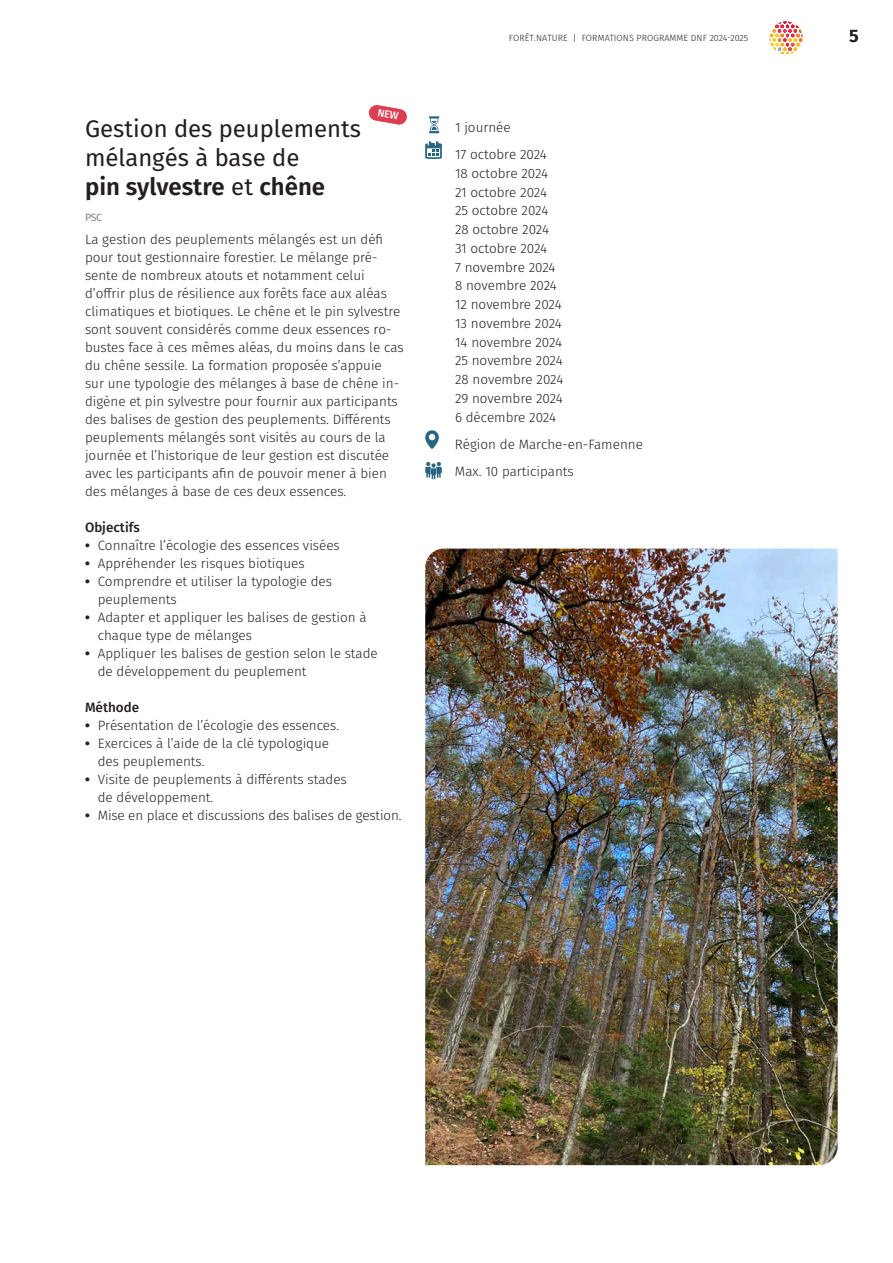
<style>
.page{position:relative;width:893px;height:1263px;background:#fff}
.page>*{position:absolute;margin:0;border:0;box-sizing:border-box;transform-origin:0 0}
.t1{font:24px/28.8px "Fira Sans";color:#231f20}
.t2{font:700 18px "Fira Sans";color:#231f20}
.t3{font:300 13.5px/18px "Fira Sans";color:#231f20}
.t4{font:500 13.5px "Fira Sans";color:#231f20}
.t5{font:10.5px "Fira Sans";color:#808285}
.t6{font:300 9px "Fira Sans";letter-spacing:.01em;color:#231f20}
.s1{font-weight:600}
.s2{font-weight:800}
</style>
<div class="page">
<svg style="left:770px;top:22px;width:31px;height:33px"></svg>
<div style="left:769px;top:20px;width:34px;height:35px;border:1px solid #fff;border-radius:50%"></div>
<svg style="left:429px;top:116px;width:10px;height:17px"></svg>
<svg style="left:425px;top:141px;width:17px;height:18px"></svg>
<svg style="left:425px;top:430px;width:14px;height:19px"></svg>
<svg style="left:425px;top:462px;width:17px;height:17px"></svg>
<img style="left:425px;top:549px;width:413px;height:616px">
<svg style="left:368px;top:105px;width:39px;height:20px"></svg>
<h1 class="t1" style="left:85px;top:114px;width:277px">Gestion des peuplements mélangés à base de<br><span class="s1">pin sylvestre</span> et <span class="s1">chêne</span></h1>
<p class="t5" style="left:85px;top:210px;width:19px">PSC</p>
<p class="t3" style="left:85px;top:230px;width:320px">La gestion des peuplements mélangés est un défi pour tout gestionnaire forestier. Le mélange pré&shy;sente de nombreux atouts et notamment celui d’offrir plus de résilience aux forêts face aux aléas climatiques et biotiques. Le chêne et le pin sylvestre sont souvent considérés comme deux essences ro&shy;bustes face à ces mêmes aléas, du moins dans le cas du chêne sessile. La formation proposée s’appuie sur une typologie des mélanges à base de chêne in&shy;digène et pin sylvestre pour fournir aux participants des balises de gestion des peuplements. Différents peuplements mélangés sont visités au cours de la journée et l’historique de leur gestion est discutée avec les participants afin de pouvoir mener à bien des mélanges à base de ces deux essences.</p>
<p class="t4" style="left:85px;top:516px;width:56px">Objectifs</p>
<p class="t3" style="left:85px;top:536px;width:256px"><span class="s2">•</span> Connaître l’écologie des essences visées</p>
<p class="t3" style="left:85px;top:554px;width:221px"><span class="s2">•</span> Appréhender les risques biotiques</p>
<p class="t3" style="left:98px;top:572px;width:236px;text-indent:-13px"><span class="s2">•</span> Comprendre et utiliser la typologie des peuplements</p>
<p class="t3" style="left:98px;top:608px;width:270px;text-indent:-13px"><span class="s2">•</span> Adapter et appliquer les balises de gestion à chaque type de mélanges</p>
<p class="t3" style="left:98px;top:644px;width:281px;text-indent:-13px"><span class="s2">•</span> Appliquer les balises de gestion selon le stade de développement du peuplement</p>
<p class="t4" style="left:85px;top:696px;width:56px">Méthode</p>
<p class="t3" style="left:85px;top:716px;width:256px"><span class="s2">•</span> Présentation de l’écologie des essences.</p>
<p class="t3" style="left:98px;top:734px;width:233px;text-indent:-13px"><span class="s2">•</span> Exercices à l’aide de la clé typologique des peuplements.</p>
<p class="t3" style="left:98px;top:770px;width:250px;text-indent:-13px"><span class="s2">•</span> Visite de peuplements à différents stades de développement.</p>
<p class="t3" style="left:85px;top:806px;width:318px"><span class="s2">•</span> Mise en place et discussions des balises de gestion.</p>
<p class="t6" style="left:509px;top:31px;width:241px">FORÊT.NATURE | FORMATIONS PROGRAMME DNF 2024-2025</p>
<h2 class="t2" style="left:849px;top:24px;width:11px">5</h2>
<p class="t3" style="left:455px;top:113px;width:93px;line-height:27.3px">1 journée<br>17 octobre 2024</p>
<p class="t3" style="left:455px;top:164px;width:110px;line-height:18.8px">18 octobre 2024<br>21 octobre 2024<br>25 octobre 2024<br>28 octobre 2024<br>31 octobre 2024<br>7 novembre 2024<br>8 novembre 2024<br>12 novembre 2024<br>13 novembre 2024<br>14 novembre 2024<br>25 novembre 2024<br>28 novembre 2024<br>29 novembre 2024<br>6 décembre 2024</p>
<p class="t3" style="left:455px;top:430px;width:189px;line-height:27.3px">Région de Marche-en-Famenne<br>Max. 10 participants</p>
</div>
